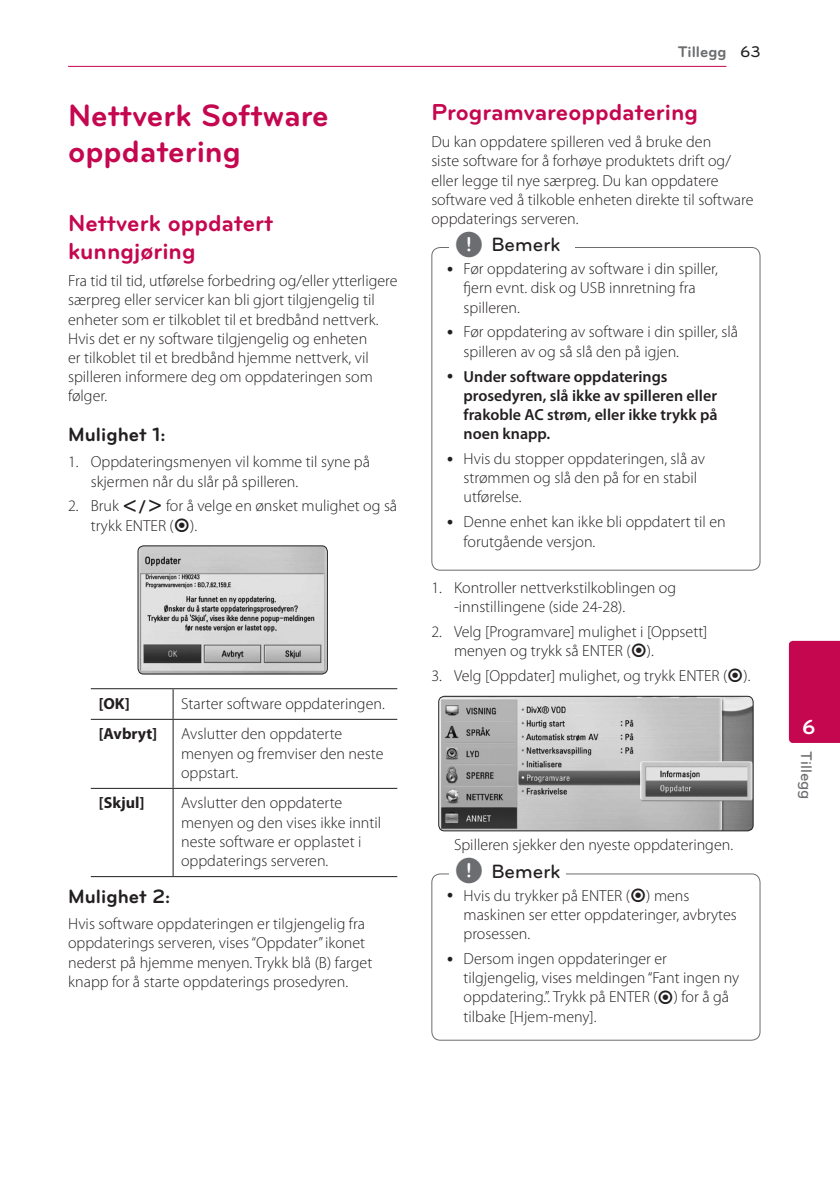
<style>
.page{position:relative;width:840px;height:1191px;background:#fff}
.page>*{position:absolute;margin:0;border:0;box-sizing:border-box;transform-origin:0 0}
.Title_1{font:700 32px/36px "Bryant LG";color:#c50750}
.Title_2{font:700 24px/28px "Bryant LG";color:#c50750}
.t1{font:700 21px "Bryant LG";color:#fff}
.Title_3{font:700 20px "Bryant LG";color:#231f20}
.t2{font:500 20px "Bryant LG";color:#231f20}
.Content_text_Light{font:300 16px/19.2px "Myriad Pro";color:#231f20}
.Content_text_Num{font:300 16px/19.2px "Myriad Pro";color:#231f20}
.t3{font:600 16px/19.2px "Myriad Pro";color:#231f20}
.Contents_Text_Sub_Nu{font:300 16px "Myriad Pro";color:#231f20}
.Content_text_SemiBol{font:700 16px "Myriad Pro";color:#231f20}
.Chapter_Title_Top_R{font:700 16px "Bryant LG";color:#6c6d70}
.Chapter_Title_Side{font:500 16px "Bryant LG";color:#6c6d70}
.Page_No_Right{font:500 16px "Bryant LG";color:#231f20}
.s1{font-family:"UPSYS Common";font-weight:400}
.s2{font-family:"UPSYS Common";font-weight:400;font-size:30px;color:#6c6d70}
</style>
<div class="page">
<hr style="left:68px;top:66px;width:658px;height:1px;background:#c50750">
<div style="left:788px;top:641px;width:51px;height:102px;background:#c50750"></div>
<img style="left:138px;top:547px;width:189px;height:127px">
<div style="left:137px;top:545px;width:191px;height:129px;border:1px solid #231f20;border-radius:6px"></div>
<hr style="left:91px;top:688px;width:82px;height:1px;background:#231f20">
<hr style="left:173px;top:688px;width:224px;height:1px;background:#231f20">
<hr style="left:91px;top:719px;width:82px;height:1px;background:#231f20">
<hr style="left:173px;top:719px;width:224px;height:1px;background:#231f20">
<hr style="left:91px;top:788px;width:82px;height:1px;background:#231f20">
<hr style="left:173px;top:788px;width:224px;height:1px;background:#231f20">
<hr style="left:91px;top:876px;width:82px;height:1px;background:#231f20">
<hr style="left:173px;top:876px;width:224px;height:1px;background:#231f20">
<hr style="left:172px;top:689px;width:1px;height:30px;background:#231f20">
<hr style="left:172px;top:720px;width:1px;height:68px;background:#231f20">
<hr style="left:172px;top:789px;width:1px;height:87px;background:#231f20">
<div style="left:431px;top:247px;width:329px;height:323px;border:1px solid #6c6d70;border-radius:9px"></div>
<div style="left:449px;top:241px;width:125px;height:20px;background:#fff"></div>
<img style="left:439px;top:696px;width:313px;height:135px">
<div style="left:438px;top:696px;width:315px;height:135px;border:1px solid #231f20;border-radius:6px"></div>
<div style="left:431px;top:873px;width:329px;height:167px;border:1px solid #6c6d70;border-radius:9px"></div>
<div style="left:449px;top:867px;width:116px;height:20px;background:#fff"></div>
<p class="Title_1" style="left:68px;top:97px;width:262px">Nettverk Software oppdatering</p>
<p class="Title_2" style="left:68px;top:209px;width:207px">Nettverk oppdatert kunngjøring</p>
<p class="Content_text_Light" style="left:68px;top:271px;width:330px">Fra tid til tid, utførelse forbedring og/eller ytterligere særpreg eller servicer kan bli gjort tilgjengelig til enheter som er tilkoblet til et bredbånd nettverk.<br>Hvis det er ny software tilgjengelig og enheten<br>er tilkoblet til et bredbånd hjemme nettverk, vil spilleren informere deg om oppdateringen som følger.</p>
<p class="Title_3" style="left:68px;top:422px;width:99px">Mulighet 1:</p>
<p class="Content_text_Num" style="left:91px;top:452px;width:280px;text-indent:-23px">1. Oppdateringsmenyen vil komme til syne på skjermen når du slår på spilleren.</p>
<p class="Content_text_Num" style="left:91px;top:496px;width:308px;text-indent:-23px">2. Bruk <span class="s1">A/D</span> for å velge en ønsket mulighet og så trykk ENTER (<span class="s1">b</span>).</p>
<p class="Content_text_SemiBol" style="left:99px;top:693px;width:33px">[OK]</p>
<p class="Content_text_Light" style="left:181px;top:693px;width:205px">Starter software oppdateringen.</p>
<p class="Content_text_SemiBol" style="left:99px;top:723px;width:60px">[Avbryt]</p>
<p class="Content_text_Light" style="left:181px;top:724px;width:204px">Avslutter den oppdaterte menyen og fremviser den neste oppstart.</p>
<p class="Content_text_SemiBol" style="left:99px;top:792px;width:47px">[Skjul]</p>
<p class="Content_text_Light" style="left:181px;top:793px;width:201px">Avslutter den oppdaterte menyen og den vises ikke inntil neste software er opplastet i oppdaterings serveren.</p>
<p class="Title_3" style="left:68px;top:883px;width:104px">Mulighet 2:</p>
<p class="Content_text_Light" style="left:68px;top:914px;width:305px">Hvis software oppdateringen er tilgjengelig fra oppdaterings serveren, vises “Oppdater” ikonet nederst på hjemme menyen. Trykk blå (B) farget knapp for å starte oppdaterings prosedyren.</p>
<p class="Chapter_Title_Top_R" style="left:677px;top:42px;width:50px">Tillegg</p>
<p class="Page_No_Right" style="left:739px;top:42px;width:22px">63</p>
<p class="Title_2" style="left:431px;top:98px;width:268px">Programvareoppdatering</p>
<p class="Content_text_Light" style="left:431px;top:132px;width:323px">Du kan oppdatere spilleren ved å bruke den<br>siste software for å forhøye produktets drift og/ eller legge til nye særpreg. Du kan oppdatere software ved å tilkoble enheten direkte til software oppdaterings serveren.</p>
<p class="Content_text_Light" style="left:463px;top:259px;width:256px">Før oppdatering av software i din spiller, fjern evnt. disk og USB innretning fra spilleren.</p>
<p class="Content_text_Light" style="left:463px;top:322px;width:276px">Før oppdatering av software i din spiller, slå spilleren av og så slå den på igjen.</p>
<p class="t3" style="left:463px;top:366px;width:255px">Under software oppdaterings prosedyren, slå ikke av spilleren eller frakoble AC strøm, eller ikke trykk på noen knapp.</p>
<p class="Content_text_Light" style="left:463px;top:449px;width:243px">Hvis du stopper oppdateringen, slå av strømmen og slå den på for en stabil utførelse.</p>
<p class="Content_text_Light" style="left:463px;top:512px;width:263px">Denne enhet kan ikke bli oppdatert til en forutgående versjon.</p>
<p class="t2" style="left:454px;top:232px;width:107px"><span class="s2">,</span> Bemerk</p>
<p class="Content_text_Num" style="left:454px;top:578px;width:223px;text-indent:-23px">1. Kontroller nettverkstilkoblingen og -innstillingene (side 24-28).</p>
<p class="Content_text_Num" style="left:454px;top:622px;width:255px;text-indent:-23px">2. Velg [Programvare] mulighet i [Oppsett] menyen og trykk så ENTER (<span class="s1">b</span>).</p>
<p class="Content_text_Num" style="left:431px;top:666px;width:320px">3. Velg [Oppdater] mulighet, og trykk ENTER (<span class="s1">b</span>).</p>
<p class="Contents_Text_Sub_Nu" style="left:454px;top:835px;width:280px">Spilleren sjekker den nyeste oppdateringen.</p>
<p class="Content_text_Light" style="left:463px;top:885px;width:275px">Hvis du trykker på ENTER (<span class="s1">b</span>) mens maskinen ser etter oppdateringer, avbrytes prosessen.</p>
<p class="Content_text_Light" style="left:463px;top:948px;width:277px">Dersom ingen oppdateringer er tilgjengelig, vises meldingen “Fant ingen ny oppdatering.”. Trykk på ENTER (<span class="s1">b</span>) for å gå tilbake [Hjem-meny].</p>
<p class="t2" style="left:454px;top:858px;width:107px"><span class="s2">,</span> Bemerk</p>
<p class="t1" style="left:801px;top:714px;width:15px">6</p>
<p class="Chapter_Title_Side" style="left:815px;top:751px;width:50px;rotate:90deg">Tillegg</p>
</div>
